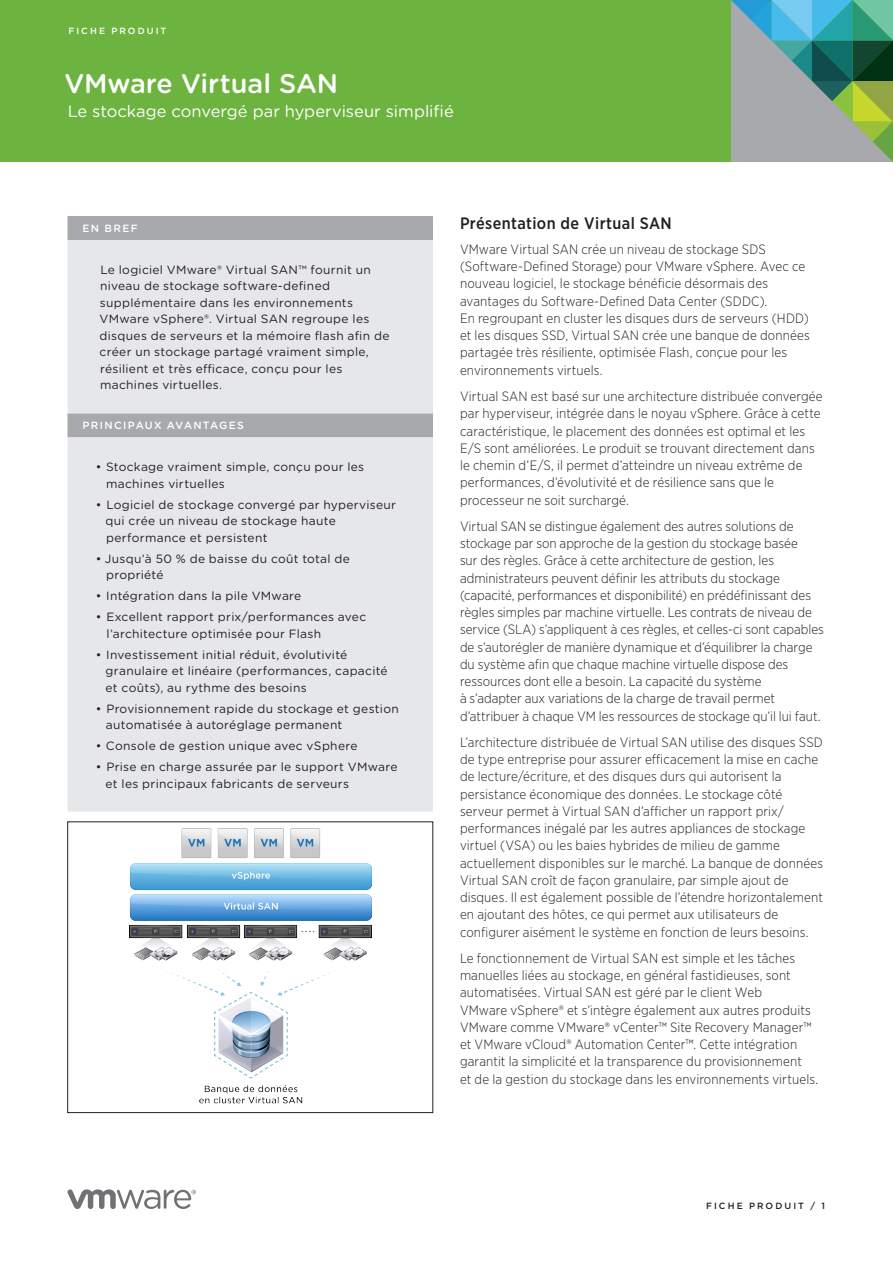
<style>
.page{position:relative;width:893px;height:1263px;background:#fff}
.page>*{position:absolute;margin:0;border:0;box-sizing:border-box;transform-origin:0 0}
._1a_Main_Title{font:500 27px "Gotham Rounded";letter-spacing:-.005em;color:#fff}
._1b_Main_Subtitle{font:16.5px "Gotham Rounded";color:#fff}
._4a_Subhead_1{font:500 16.5px "Gotham Narrow";letter-spacing:.025em;color:#231f20}
._5a_Body{font:300 13.5px/17.2px "Gotham Narrow";letter-spacing:.005em;color:#231f20}
._3b_Glance_Body{font:12px/16.5px "Gotham Rounded";letter-spacing:.025em;color:#231f20}
._3a_Glance_Head{font:500 10.5px "Gotham Rounded";letter-spacing:.125em;color:#fff}
.Folio{font:500 9px "Gotham";letter-spacing:.23em;color:#231f20}
.t1{font:500 9px "Gotham";letter-spacing:.23em;color:#fff}
</style>
<div class="page">
<div style="left:0;top:0;width:893px;height:162px;background:#6cb43f"></div>
<svg style="left:731px;top:0;width:162px;height:162px;background:#78a097"></svg>
<svg style="left:68px;top:1189px;width:128px;height:20px"></svg>
<div style="left:68px;top:216px;width:365px;height:24px;background:#a8a9ad"></div>
<div style="left:68px;top:240px;width:365px;height:572px;background:#e6e7e9"></div>
<img style="left:129px;top:829px;width:242px;height:275px">
<div style="left:67px;top:822px;width:366px;height:291px;border:1px solid #231f20"></div>
<p class="t1" style="left:68px;top:25px;width:99px">FICHE PRODUIT</p>
<p class="_1a_Main_Title" style="left:64px;top:64px;width:275px">VMware Virtual SAN</p>
<p class="_1b_Main_Subtitle" style="left:68px;top:100px;width:388px">Le stockage convergé par hyperviseur simplifié</p>
<p class="_3a_Glance_Head" style="left:83px;top:221px;width:57px">EN BREF</p>
<p class="_3b_Glance_Body" style="left:99px;top:261px;width:291px">Le logiciel VMware® Virtual SAN™ fournit un niveau de stockage software-defined supplémentaire dans les environnements VMware vSphere®. Virtual SAN regroupe les disques de serveurs et la mémoire flash afin de créer un stockage partagé vraiment simple, résilient et très efficace, conçu pour les machines virtuelles.</p>
<p class="_3a_Glance_Head" style="left:83px;top:418px;width:163px">PRINCIPAUX AVANTAGES</p>
<p class="_3b_Glance_Body" style="left:106px;top:458px;width:260px;text-indent:-10px">• Stockage vraiment simple, conçu pour les machines virtuelles</p>
<p class="_3b_Glance_Body" style="left:106px;top:495px;width:292px;text-indent:-10px">• Logiciel de stockage convergé par hyperviseur qui crée un niveau de stockage haute performance et persistent</p>
<p class="_3b_Glance_Body" style="left:106px;top:549px;width:245px;text-indent:-10px">• Jusqu’à 50 % de baisse du coût total de propriété</p>
<p class="_3b_Glance_Body" style="left:96px;top:587px;width:207px">• Intégration dans la pile VMware</p>
<p class="_3b_Glance_Body" style="left:106px;top:608px;width:261px;text-indent:-11px">• Excellent rapport prix/performances avec l’architecture optimisée pour Flash</p>
<p class="_3b_Glance_Body" style="left:106px;top:645px;width:283px;text-indent:-10px">• Investissement initial réduit, évolutivité granulaire et linéaire (performances, capacité et coûts), au rythme des besoins</p>
<p class="_3b_Glance_Body" style="left:106px;top:699px;width:294px;text-indent:-10px">• Provisionnement rapide du stockage et gestion automatisée à autoréglage permanent</p>
<p class="_3b_Glance_Body" style="left:96px;top:737px;width:263px">• Console de gestion unique avec vSphere</p>
<p class="_3b_Glance_Body" style="left:106px;top:758px;width:293px;text-indent:-10px">• Prise en charge assurée par le support VMware et les principaux fabricants de serveurs</p>
<p class="_4a_Subhead_1" style="left:460px;top:213px;width:213px">Présentation de Virtual SAN</p>
<p class="_5a_Body" style="left:460px;top:240px;width:351px">VMware Virtual SAN crée un niveau de stockage SDS (Software-Defined Storage) pour VMware vSphere. Avec ce nouveau logiciel, le stockage bénéficie désormais des avantages du Software-Defined Data Center (SDDC).<br>En regroupant en cluster les disques durs de serveurs (HDD) et les disques SSD, Virtual SAN crée une banque de données partagée très résiliente, optimisée Flash, conçue pour les environnements virtuels.</p>
<p class="_5a_Body" style="left:460px;top:387px;width:364px">Virtual SAN est basé sur une architecture distribuée convergée par hyperviseur, intégrée dans le noyau vSphere. Grâce à cette caractéristique, le placement des données est optimal et les E/S sont améliorées. Le produit se trouvant directement dans le chemin d’E/S, il permet d’atteindre un niveau extrême de performances, d’évolutivité et de résilience sans que le processeur ne soit surchargé.</p>
<p class="_5a_Body" style="left:460px;top:517px;width:365px">Virtual SAN se distingue également des autres solutions de stockage par son approche de la gestion du stockage basée<br>sur des règles. Grâce à cette architecture de gestion, les administrateurs peuvent définir les attributs du stockage (capacité, performances et disponibilité) en prédéfinissant des règles simples par machine virtuelle. Les contrats de niveau de service (SLA) s’appliquent à ces règles, et celles-ci sont capables de s’autorégler de manière dynamique et d’équilibrer la charge du système afin que chaque machine virtuelle dispose des ressources dont elle a besoin. La capacité du système<br>à s’adapter aux variations de la charge de travail permet d’attribuer à chaque VM les ressources de stockage qu’il lui faut.</p>
<p class="_5a_Body" style="left:460px;top:733px;width:365px">L’architecture distribuée de Virtual SAN utilise des disques SSD de type entreprise pour assurer efficacement la mise en cache de lecture/écriture, et des disques durs qui autorisent la persistance économique des données. Le stockage côté serveur permet à Virtual SAN d’afficher un rapport prix/ performances inégalé par les autres appliances de stockage virtuel (VSA) ou les baies hybrides de milieu de gamme actuellement disponibles sur le marché. La banque de données Virtual SAN croît de façon granulaire, par simple ajout de disques. Il est également possible de l’étendre horizontalement en ajoutant des hôtes, ce qui permet aux utilisateurs de configurer aisément le système en fonction de leurs besoins.</p>
<p class="_5a_Body" style="left:460px;top:949px;width:360px">Le fonctionnement de Virtual SAN est simple et les tâches manuelles liées au stockage, en général fastidieuses, sont automatisées. Virtual SAN est géré par le client Web<br>VMware vSphere® et s’intègre également aux autres produits VMware comme VMware® vCenter™ Site Recovery Manager™ et VMware vCloud® Automation Center™. Cette intégration garantit la simplicité et la transparence du provisionnement<br>et de la gestion du stockage dans les environnements virtuels.</p>
<p class="Folio" style="left:706px;top:1200px;width:120px">FICHE PRODUIT / 1</p>
</div>
